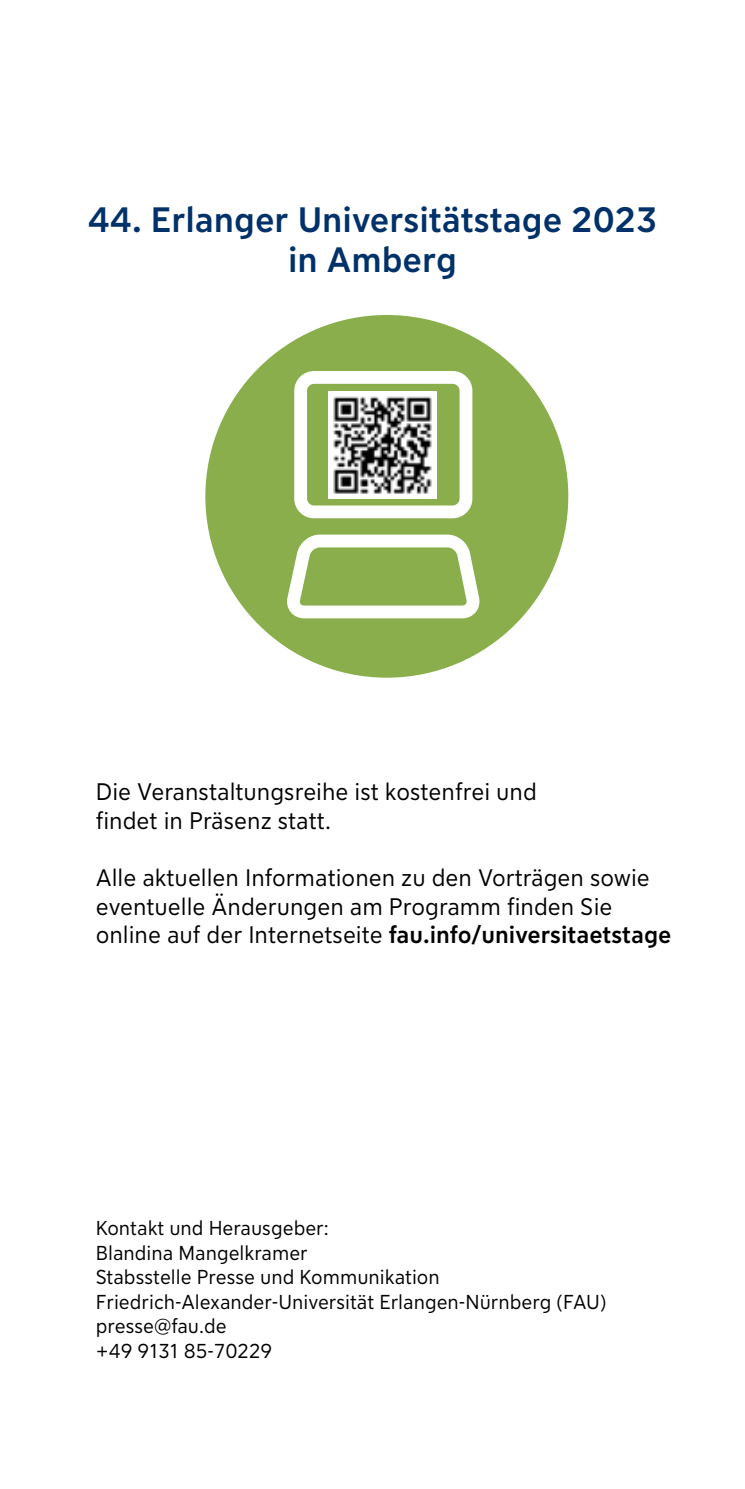
<style>
.page{position:relative;width:745px;height:1489px;background:#fff}
.page>*{position:absolute;margin:0;border:0;box-sizing:border-box;transform-origin:0 0}
.t1{font:500 35px/40px "FAU Sans";color:#003169;text-align:center}
.t2{font:23.75px/28.5px "FAU Sans";color:#000}
.t3{font:20px/24.5px "FAU Sans";color:#000}
.s1{font-weight:500}
</style>
<div class="page">
<div style="left:205px;top:315px;width:363px;height:362px;background:#89ae4b;border-radius:50%"></div>
<div style="left:294px;top:371px;width:178px;height:147px;border:13px solid #fff;border-radius:13px"></div>
<svg style="left:287px;top:534px;width:193px;height:85px"></svg>
<img style="left:328px;top:392px;width:108px;height:106px">
<h1 class="t1" style="left:88px;top:197px;width:570px">44. Erlanger Universitätstage 2023 in Amberg</h1>
<p class="t2" style="left:96px;top:776px;width:442px">Die Veranstaltungsreihe ist kostenfrei und findet in Präsenz statt.</p>
<p class="t2" style="left:96px;top:862px;width:576px">Alle aktuellen Informationen zu den Vorträgen sowie eventuelle Änderungen am Programm finden Sie online auf der Internetseite <span class="s1">fau.info/universitaetstage</span></p>
<p class="t3" style="left:96px;top:1214px;width:512px">Kontakt und Herausgeber:<br>Blandina Mangelkramer<br>Stabsstelle Presse und Kommunikation<br>Friedrich-Alexander-Universität Erlangen-Nürnberg (FAU) presse@fau.de<br>+49 9131 85-70229</p>
</div>
